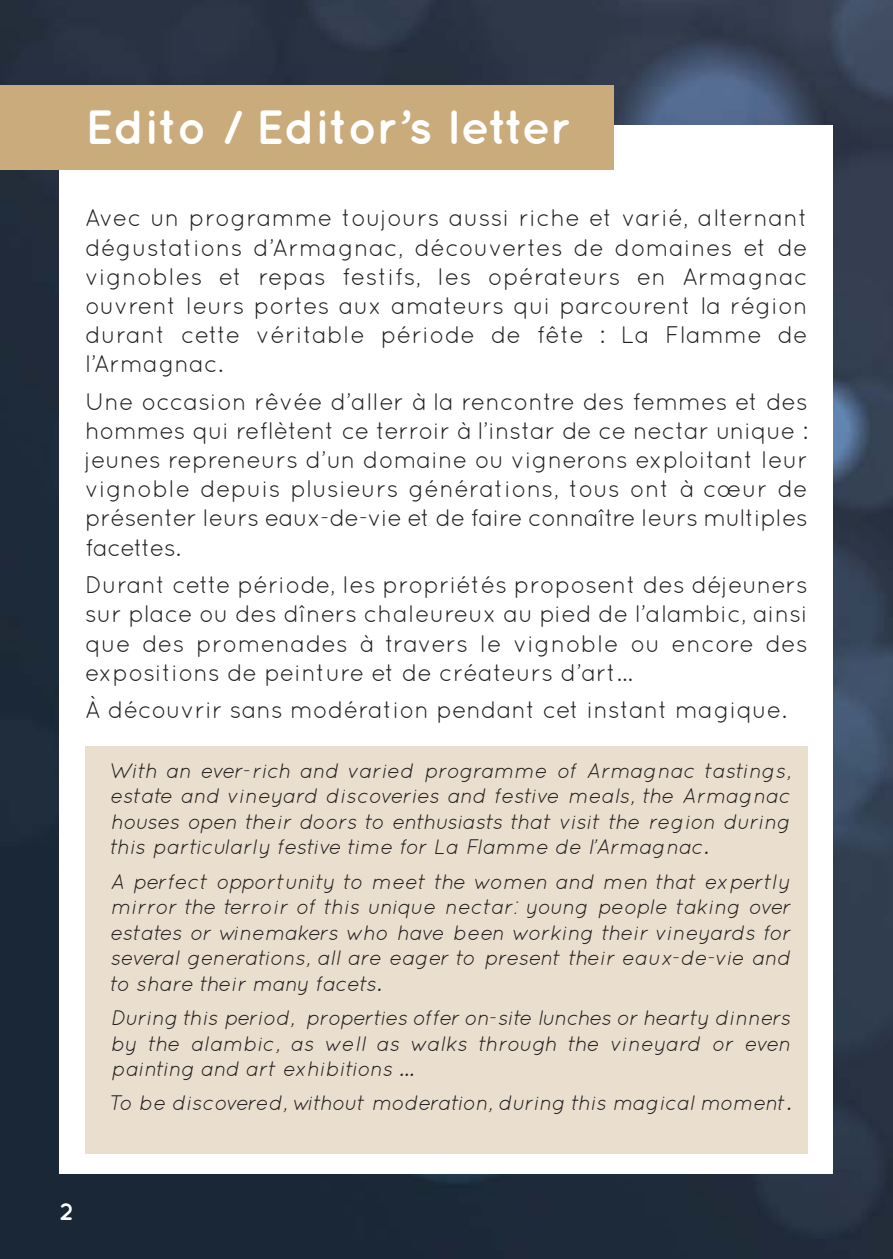
<style>
.page{position:relative;width:893px;height:1259px;background:#fff}
.page>*{position:absolute;margin:0;border:0;box-sizing:border-box;transform-origin:0 0}
.t1{font:700 48px "Quicksand";letter-spacing:-.015em;color:#fff}
.t2{font:24px/29.1px "Quicksand";color:#231f20;text-align:justify}
.t3{font:700 24px "Quicksand";color:#fff}
.t4{font:italic 21px/25.5px "Quicksand";color:#231f20;text-align:justify}
</style>
<div class="page">
<img style="left:0;top:0;width:893px;height:1258px">
<div style="left:60px;top:125px;width:773px;height:1049px;background:#fff"></div>
<div style="left:0;top:85px;width:613px;height:85px;background:#caac7c"></div>
<div style="left:85px;top:746px;width:723px;height:407px;background:#eadfce"></div>
<h1 class="t1" style="left:85px;top:109px;width:487px">Edito / Editor’s letter</h1>
<p class="t2" style="left:85px;top:205px;width:724px">Avec un programme toujours aussi riche et varié, alternant dégustations d’Armagnac, découvertes de domaines et de vignobles et repas festifs, les opérateurs en Armagnac ouvrent leurs portes aux amateurs qui parcourent la région durant cette véritable période de fête : La Flamme de l’Armagnac.</p>
<p class="t2" style="left:85px;top:388px;width:724px">Une occasion rêvée d’aller à la rencontre des femmes et des hommes qui reflètent ce terroir à l’instar de ce nectar unique : jeunes repreneurs d’un domaine ou vignerons exploitant leur vignoble depuis plusieurs générations, tous ont à cœur de présenter leurs eaux-de-vie et de faire connaître leurs multiples facettes.</p>
<p class="t2" style="left:85px;top:571px;width:724px">Durant cette période, les propriétés proposent des déjeuners sur place ou des dîners chaleureux au pied de l’alambic, ainsi que des promenades à travers le vignoble ou encore des expositions de peinture et de créateurs d’art…</p>
<p class="t2" style="left:85px;top:696px;width:703px">À découvrir sans modération pendant cet instant magique.</p>
<p class="t4" style="left:111px;top:760px;width:682px">With an ever-rich and varied programme of Armagnac tastings, estate and vineyard discoveries and festive meals, the Armagnac houses open their doors to enthusiasts that visit the region during this particularly festive time for La Flamme de l’Armagnac.</p>
<p class="t4" style="left:111px;top:871px;width:682px">A perfect opportunity to meet the women and men that expertly mirror the terroir of this unique nectar: young people taking over estates or winemakers who have been working their vineyards for several generations, all are eager to present their eaux-de-vie and to share their many facets.</p>
<p class="t4" style="left:111px;top:1007px;width:682px">During this period, properties offer on-site lunches or hearty dinners by the alambic, as well as walks through the vineyard or even painting and art exhibitions …</p>
<p class="t4" style="left:111px;top:1092px;width:682px">To be discovered, without moderation, during this magical moment.</p>
<p class="t3" style="left:60px;top:1203px;width:16px">2</p>
</div>
